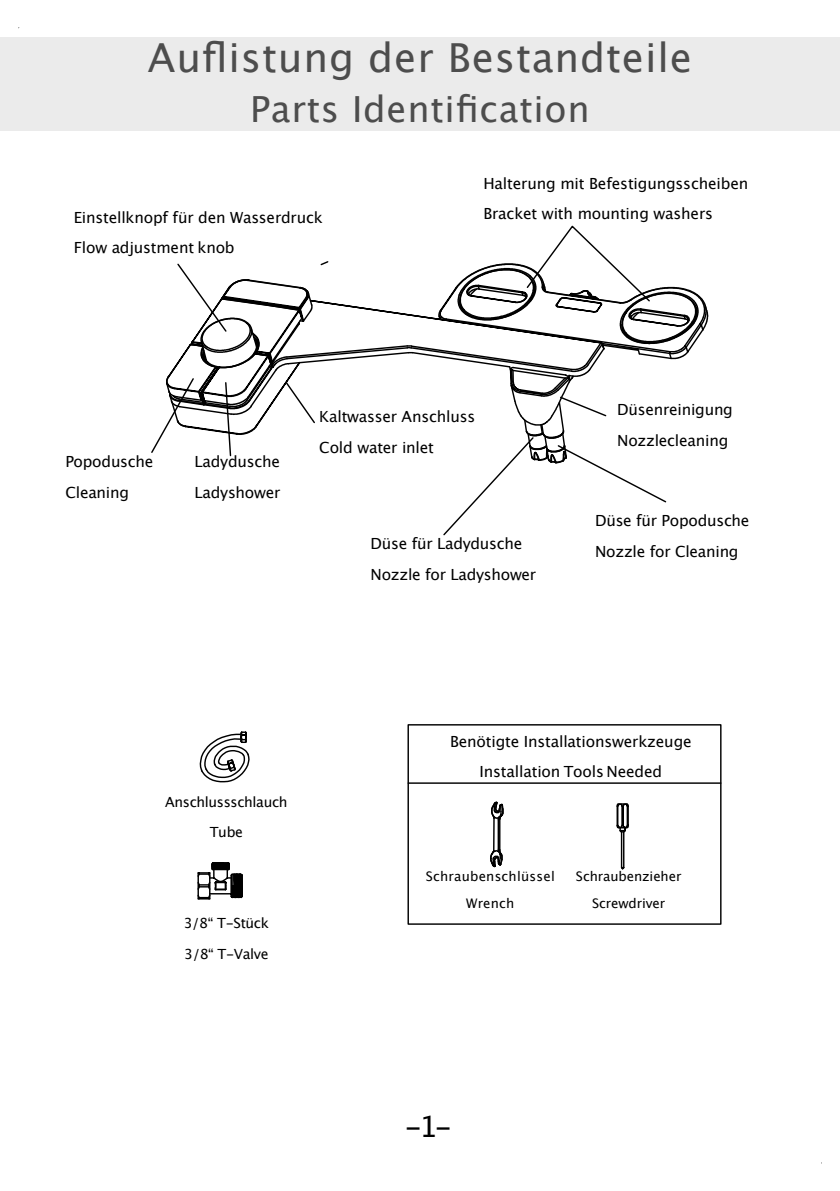
<style>
.page{position:relative;width:840px;height:1191px;background:#fff}
.page>*{position:absolute;margin:0;border:0;box-sizing:border-box;transform-origin:0 0}
.t1{font:40px "Lucida Grande";letter-spacing:.02em;color:#4d4d4d}
.t2{font:36px "Lucida Grande";letter-spacing:.02em;color:#4d4d4d}
.t3{font:29.2px "Lucida Grande";color:#000}
.t4{font:15.4px/30.8px "Lucida Grande";letter-spacing:-.015em;color:#000}
.t5{font:14px/30.2px "Lucida Grande";letter-spacing:-.025em;color:#000;text-align:center}
.t6{font:13.2px/26.4px "Lucida Grande";letter-spacing:-.005em;color:#000;text-align:center}
.t7{font:13.2px/26.4px "Lucida Grande";letter-spacing:.015em;color:#000;text-align:center}
</style>
<div class="page">
<svg style="left:197px;top:731px;width:53px;height:168px"></svg>
<svg style="left:490px;top:801px;width:14px;height:67px"></svg>
<div style="left:407px;top:724px;width:314px;height:201px;border:1px solid #000"></div>
<hr style="left:408px;top:782px;width:312px;height:2px;background:#000">
<svg style="left:616px;top:803px;width:13px;height:67px"></svg>
<svg style="left:150px;top:37px;width:558px;height:499px"></svg>
<div style="left:0;top:38px;width:839px;height:93px;background:#ebebeb"></div>
<h1 class="t1" style="left:148px;top:40px;width:545px">Auflistung der Bestandteile</h1>
<h2 class="t2" style="left:250px;top:94px;width:341px">Parts Identification</h2>
<p class="t4" style="left:74px;top:203px;width:250px">Einstellknopf für den Wasserdruck<br>Flow adjustment knob</p>
<p class="t4" style="left:483px;top:169px;width:266px">Halterung mit Befestigungsscheiben<br>Bracket with mounting washers</p>
<p class="t4" style="left:65px;top:447px;width:90px">Popodusche<br>Cleaning</p>
<p class="t4" style="left:194px;top:447px;width:87px">Ladydusche<br>Ladyshower</p>
<p class="t4" style="left:319px;top:402px;width:157px">Kaltwasser Anschluss<br>Cold water inlet</p>
<p class="t4" style="left:616px;top:395px;width:117px">Düsenreinigung<br>Nozzlecleaning</p>
<p class="t4" style="left:370px;top:529px;width:167px">Düse für Ladydusche<br>Nozzle for Ladyshower</p>
<p class="t4" style="left:594px;top:506px;width:156px">Düse für Popodusche<br>Nozzle for Cleaning</p>
<p class="t5" style="left:165px;top:788px;width:124px">Anschlussschlauch<br>Tube</p>
<p class="t5" style="left:184px;top:909px;width:87px;text-align:left">3/8“ T-Stück<br>3/8“ T-Valve</p>
<p class="t4" style="left:450px;top:727px;width:243px;text-align:center">Benötigte Installationswerkzeuge<br>Installation Tools Needed</p>
<p class="t7" style="left:425px;top:864px;width:130px">Schraubenschlüssel<br>Wrench</p>
<p class="t6" style="left:575px;top:864px;width:107px">Schraubenzieher<br>Screwdriver</p>
<h3 class="t3" style="left:404px;top:1114px;width:48px">-1-</h3>
</div>
